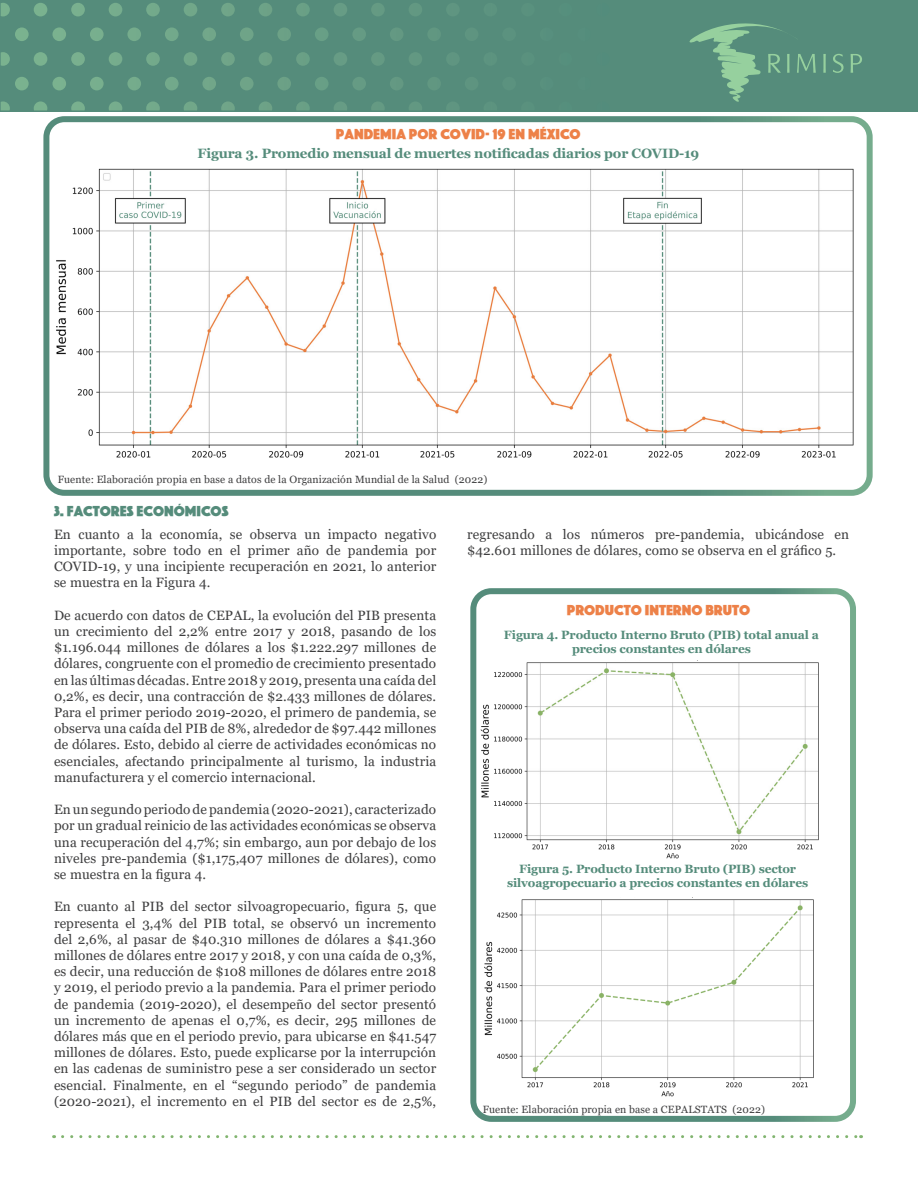
<style>
.page{position:relative;width:918px;height:1188px;background:#fff}
.page>*{position:absolute;margin:0;border:0;box-sizing:border-box;transform-origin:0 0}
.t1{font:15px "Phosphate RR Solid";color:#ed8148}
.t2{font:15px "Phosphate RR Solid";color:#558c7b}
.t3{font:13.5px/16.2px "Georgia";letter-spacing:.01em;color:#3e3e3f;text-align:justify}
.t4{font:700 13.5px "Georgia";letter-spacing:-.01em;color:#558c7b}
.t5{font:700 12px/14.4px "Georgia";letter-spacing:-.01em;color:#558c7b;text-align:center}
.t6{font:10.5px "Georgia";letter-spacing:.01em;color:#3e3e3f}
</style>
<div class="page">
<div style="left:470px;top:588px;width:386px;height:534px;border:6px solid #fff;border-radius:18px"></div>
<div style="left:43px;top:116px;width:830px;height:380px;border:6px solid #fff;border-radius:18px"></div>
<svg style="left:63px;top:1135px;width:799px;height:3px"></svg>
<div style="left:0;top:0;width:918px;height:111px;background:#558c7b"></div>
<img style="left:1px;top:3px;width:452px;height:38px">
<svg style="left:689px;top:23px;width:173px;height:79px"></svg>
<img style="left:56px;top:167px;width:817px;height:301px">
<img style="left:481px;top:661px;width:374px;height:208px">
<img style="left:476px;top:898px;width:375px;height:208px">
<p class="t1" style="left:336px;top:127px;width:246px">PANDEMIA POR COVID- 19 EN MÉXICO</p>
<p class="t4" style="left:197px;top:144px;width:503px">Figura 3. Promedio mensual de muertes notificadas diarios por COVID-19</p>
<p class="t6" style="left:58px;top:473px;width:431px">Fuente: Elaboración propia en base a datos de la Organización Mundial de la Salud (2022)</p>
<p class="t2" style="left:54px;top:504px;width:176px">3. FACTORES ECONÓMICOS</p>
<p class="t3" style="left:54px;top:526px;width:384px">En cuanto a la economía, se observa un impacto negativo importante, sobre todo en el primer año de pandemia por COVID-19, y una incipiente recuperación en 2021, lo anterior se muestra en la Figura 4.</p>
<p class="t3" style="left:54px;top:607px;width:384px">De acuerdo con datos de CEPAL, la evolución del PIB presenta un crecimiento del 2,2% entre 2017 y 2018, pasando de los $1.196.044 millones de dólares a los $1.222.297 millones de dólares, congruente con el promedio de crecimiento presentado en las últimas décadas. Entre 2018 y 2019, presenta una caída del 0,2%, es decir, una contracción de $2.433 millones de dólares.<br>Para el primer periodo 2019-2020, el primero de pandemia, se observa una caída del PIB de 8%, alrededor de $97.442 millones de dólares. Esto, debido al cierre de actividades económicas no esenciales, afectando principalmente al turismo, la industria manufacturera y el comercio internacional.</p>
<p class="t3" style="left:54px;top:802px;width:384px">En un segundo periodo de pandemia (2020-2021), caracterizado por un gradual reinicio de las actividades económicas se observa una recuperación del 4,7%; sin embargo, aun por debajo de los niveles pre-pandemia ($1,175,407 millones de dólares), como se muestra en la figura 4.</p>
<p class="t3" style="left:54px;top:899px;width:384px">En cuanto al PIB del sector silvoagropecuario, figura 5, que representa el 3,4% del PIB total, se observó un incremento del 2,6%, al pasar de $40.310 millones de dólares a $41.360 millones de dólares entre 2017 y 2018, y con una caída de 0,3%, es decir, una reducción de $108 millones de dólares entre 2018 y 2019, el periodo previo a la pandemia. Para el primer periodo de pandemia (2019-2020), el desempeño del sector presentó un incremento de apenas el 0,7%, es decir, 295 millones de dólares más que en el periodo previo, para ubicarse en $41.547 millones de dólares. Esto, puede explicarse por la interrupción en las cadenas de suministro pese a ser considerado un sector esencial. Finalmente, en el “segundo periodo” de pandemia (2020-2021), el incremento en el PIB del sector es de 2,5%,</p>
<p class="t3" style="left:467px;top:526px;width:384px">regresando a los números pre-pandemia, ubicándose en $42.601 millones de dólares, como se observa en el gráfico 5.</p>
<p class="t1" style="left:567px;top:603px;width:185px">PRODUCTO INTERNO BRUTO</p>
<p class="t5" style="left:504px;top:628px;width:317px">Figura 4. Producto Interno Bruto (PIB) total anual a</p>
<p class="t5" style="left:572px;top:642px;width:180px">precios constantes en dólares</p>
<p class="t5" style="left:507px;top:862px;width:303px">Figura 5. Producto Interno Bruto (PIB) sector silvoagropecuario a precios constantes en dólares</p>
<p class="t6" style="left:483px;top:1103px;width:284px">Fuente: Elaboración propia en base a CEPALSTATS (2022)</p>
</div>
